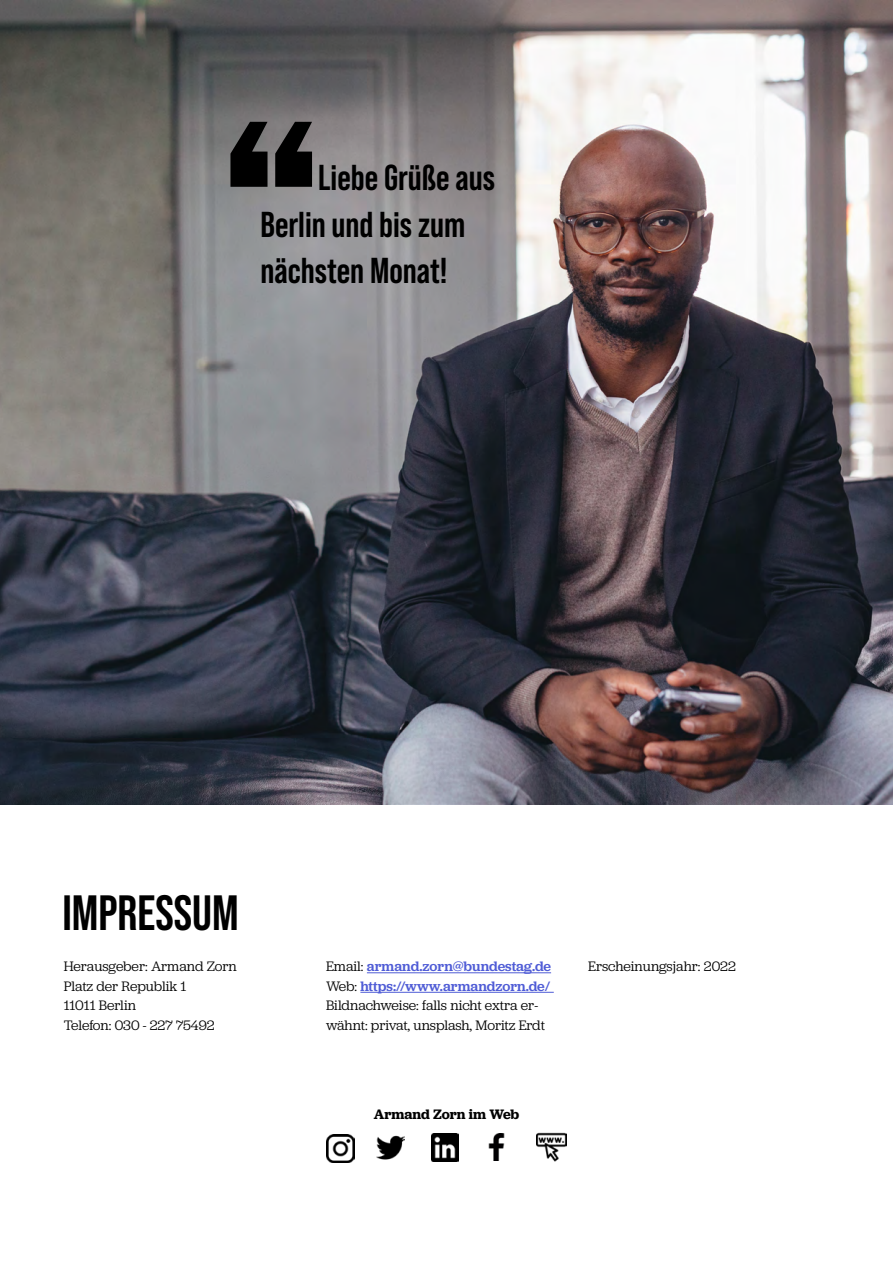
<style>
.page{position:relative;width:893px;height:1263px;background:#fff}
.page>*{position:absolute;margin:0;border:0;box-sizing:border-box;transform-origin:0 0}
.t1{font:700 49.5px "Bebas Neue Pro";color:#000}
.t2{font:700 36px/46.5px "Bebas Neue Pro";color:#000}
.t3{font:14.25px/19.5px "Jubilat";letter-spacing:-.005em;color:#000}
.t4{font:600 14.25px "Jubilat";letter-spacing:-.005em;color:#000}
.s1{font-weight:500;color:#4f5cd6}
</style>
<div class="page">
<img style="left:0;top:0;width:893px;height:804px">
<hr style="left:367px;top:972px;width:184px;height:1px;background:#4f5cd6">
<hr style="left:360px;top:992px;width:194px;height:1px;background:#4f5cd6">
<svg style="left:230px;top:122px;width:82px;height:65px"></svg>
<img style="left:488px;top:1133px;width:17px;height:28px">
<img style="left:377px;top:1135px;width:28px;height:25px">
<img style="left:536px;top:1132px;width:31px;height:30px">
<img style="left:431px;top:1134px;width:27px;height:27px">
<img style="left:326px;top:1134px;width:28px;height:28px">
<h2 class="t2" style="left:260px;top:154px;width:236px;text-indent:58px">Liebe Grüße aus<br>Berlin und bis zum nächsten Monat!</h2>
<h1 class="t1" style="left:62px;top:884px;width:178px">IMPRESSUM</h1>
<p class="t3" style="left:64px;top:956px;width:175px">Herausgeber: Armand Zorn<br>Platz der Republik 1<br>11011 Berlin<br>Telefon: 030 - 227 75492</p>
<p class="t3" style="left:326px;top:956px;width:227px">Email: <span class="s1">armand.zorn@bundestag.de </span>Web: <span class="s1">https://www.armandzorn.de/ </span>Bildnachweise: falls nicht extra er&shy;wähnt: privat, unsplash, Moritz Erdt</p>
<p class="t3" style="left:588px;top:956px;width:149px">Erscheinungsjahr: 2022</p>
<p class="t4" style="left:374px;top:1105px;width:147px">Armand Zorn im Web</p>
</div>
